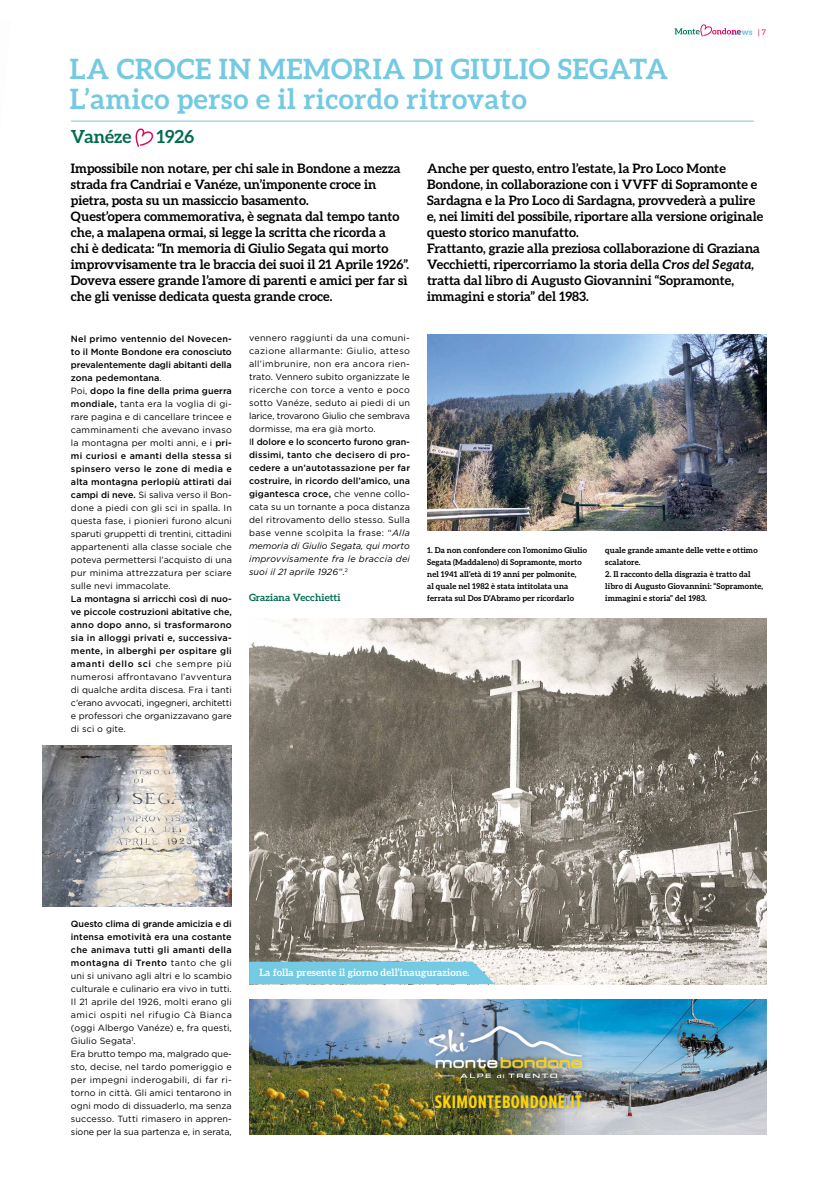
<style>
.page{position:relative;width:823px;height:1191px;background:#fff}
.page>*{position:absolute;margin:0;border:0;box-sizing:border-box;transform-origin:0 0}
.t1{font:700 28px/30px "Aleo";letter-spacing:.02em;color:#74c9e3}
.t2{font:700 18.7px "Proxima Nova Ex Cn";letter-spacing:.02em;color:#ffd500}
.t3{font:700 18px "Aleo";color:#006c4f}
.t4{font:700 13px/16px "Aleo";color:#000}
.t5{font:700 10px "Aleo";letter-spacing:.01em;color:#fff}
.t6{font:700 10px "Aleo";letter-spacing:.01em;color:#006c4f}
.t7{font:9px/13px "Gotham";letter-spacing:.01em;color:#000}
.t8{font:500 9px/13px "Gotham";letter-spacing:.025em;color:#000;text-align:justify}
.t9{font:700 8.4px "Aleo";color:#69bbe0}
.t10{font:700 8px/12px "Aleo";letter-spacing:.01em;color:#000}
.s1{font-weight:400;font-size:7.7px;color:#e60060}
.s2{font-style:italic}
.s3{font-weight:500}
.s4{font-weight:400}
</style>
<div class="page">
<svg style="left:674px;top:24px;width:66px;height:13px"></svg>
<hr style="left:71px;top:121px;width:682px;height:1px;background:#74c9e3">
<svg style="left:135px;top:128px;width:18px;height:19px"></svg>
<img style="left:43px;top:746px;width:189px;height:160px">
<img style="left:591px;top:1000px;width:174px;height:134px">
<img style="left:249px;top:1000px;width:174px;height:134px">
<img style="left:423px;top:1000px;width:168px;height:134px">
<div style="left:430px;top:1089px;width:156px;height:24px;background:#072741;opacity:.5"></div>
<div style="left:424px;top:1021px;width:163px;height:62px;background:#072741;opacity:.15"></div>
<img style="left:429px;top:1026px;width:152px;height:51px">
<img style="left:249px;top:618px;width:516px;height:366px">
<img style="left:427px;top:334px;width:338px;height:196px">
<svg style="left:249px;top:961px;width:245px;height:23px;background:#7ac9e1"></svg>
<h1 class="t1" style="left:70px;top:54px;width:599px">LA CROCE IN MEMORIA DI GIULIO SEGATA<br>L’amico perso e il ricordo ritrovato</h1>
<p class="t9" style="left:731px;top:27px;width:36px">news <span class="s1">| 7</span></p>
<h3 class="t3" style="left:71px;top:126px;width:62px">Vanéze</h3>
<h3 class="t3" style="left:156px;top:126px;width:39px">1926</h3>
<p class="t4" style="left:71px;top:160px;width:339px">Impossibile non notare, per chi sale in Bondone a mezza strada fra Candriai e Vanéze, un’imponente croce in pietra, posta su un massiccio basamento.<br>Quest’opera commemorativa, è segnata dal tempo tanto che, a malapena ormai, si legge la scritta che ricorda a<br>chi è dedicata: “In memoria di Giulio Segata qui morto improvvisamente tra le braccia dei suoi il 21 Aprile 1926”.<br>Doveva essere grande l’amore di parenti e amici per far sì che gli venisse dedicata questa grande croce.</p>
<p class="t4" style="left:427px;top:160px;width:337px">Anche per questo, entro l’estate, la Pro Loco Monte Bondone, in collaborazione con i VVFF di Sopramonte e Sardagna e la Pro Loco di Sardagna, provvederà a pulire e, nei limiti del possibile, riportare alla versione originale questo storico manufatto.<br>Frattanto, grazie alla preziosa collaborazione di Graziana Vecchietti, ripercorriamo la storia della <span class="s2">Cros del Segata, </span>tratta dal libro di Augusto Giovannini “Sopramonte, immagini e storia” del 1983.</p>
<p class="t7" style="left:249px;top:331px;width:162px">vennero raggiunti da una comuni&shy;cazione allarmante: Giulio, atteso all’imbrunire, non era ancora rien&shy;trato. Vennero subito organizzate le ricerche con torce a vento e poco sotto Vanéze, seduto ai piedi di un larice, trovarono Giulio che sembrava dormisse, ma era già morto.<br>I<span class="s3">l dolore e lo sconcerto furono gran&shy;dissimi, tanto che decisero di pro&shy;cedere a un’autotassazione per far costruire, in ricordo dell’amico, una gigantesca croce,</span> che venne collo&shy;cata su un tornante a poca distanza del ritrovamento dello stesso. Sulla base venne scolpita la frase: “<span class="s2">Alla memoria di Giulio Segata, qui morto improvvisamente fra le braccia dei suoi il 21 aprile 1926”</span>.<sup>2</sup></p>
<p class="t6" style="left:249px;top:592px;width:93px">Graziana Vecchietti</p>
<p class="t7" style="left:71px;top:332px;width:162px"><span class="s3">Nel primo ventennio del Novecen&shy;to il Monte Bondone era conosciuto prevalentemente dagli abitanti della zona pedemontana</span>.<br>Poi, <span class="s3">dopo la fine della prima guerra mondiale,</span> tanta era la voglia di gi&shy;rare pagina e di cancellare trincee e camminamenti che avevano invaso la montagna per molti anni, e i <span class="s3">pri&shy;mi curiosi e amanti della stessa si spinsero verso le zone di media e alta montagna perlopiù attirati dai campi di neve.</span> Si saliva verso il Bon&shy;done a piedi con gli sci in spalla. In questa fase, i pionieri furono alcuni sparuti gruppetti di trentini, cittadini appartenenti alla classe sociale che poteva permettersi l’acquisto di una pur minima attrezzatura per sciare sulle nevi immacolate.</p>
<p class="t8" style="left:71px;top:591px;width:162px">La montagna si arricchì così di nuo&shy;ve piccole costruzioni abitative che, anno dopo anno, si trasformarono sia in alloggi privati e, successiva&shy;mente, in alberghi per ospitare gli amanti dello sci <span class="s4">che sempre più numerosi affrontavano l’avventura di qualche ardita discesa. Fra i tanti c’erano avvocati, ingegneri, architetti e professori che organizzavano gare di sci o gite.</span></p>
<p class="t10" style="left:427px;top:544px;width:161px">1. Da non confondere con l’omonimo Giulio Segata (Maddaleno) di Sopramonte, morto nel 1941 all’età di 19 anni per polmonite,<br>al quale nel 1982 è stata intitolata una ferrata sul Dos D’Abramo per ricordarlo</p>
<p class="t10" style="left:605px;top:544px;width:154px">quale grande amante delle vette e ottimo scalatore.</p>
<p class="t10" style="left:605px;top:568px;width:159px">2. Il racconto della disgrazia è tratto dal libro di Augusto Giovannini: “Sopramonte, immagini e storia” del 1983.</p>
<p class="t7" style="left:71px;top:916px;width:162px"><span class="s3">Questo clima di grande amicizia e di intensa emotività era una costante che animava tutti gli amanti della montagna di Trento</span> tanto che gli uni si univano agli altri e lo scambio culturale e culinario era vivo in tutti.<br>Il 21 aprile del 1926, molti erano gli amici ospiti nel rifugio Cà Bianca (oggi Albergo Vanéze) e, fra questi, Giulio Segata<sup>1</sup>.<br>Era brutto tempo ma, malgrado que&shy;sto, decise, nel tardo pomeriggio e per impegni inderogabili, di far ri&shy;torno in città. Gli amici tentarono in ogni modo di dissuaderlo, ma senza successo. Tutti rimasero in appren&shy;sione per la sua partenza e, in serata,</p>
<p class="t5" style="left:259px;top:967px;width:211px">La folla presente il giorno dell’inaugurazione.</p>
<h2 class="t2" style="left:434px;top:1087px;width:148px">SKIMONTEBONDONE.IT</h2>
</div>
